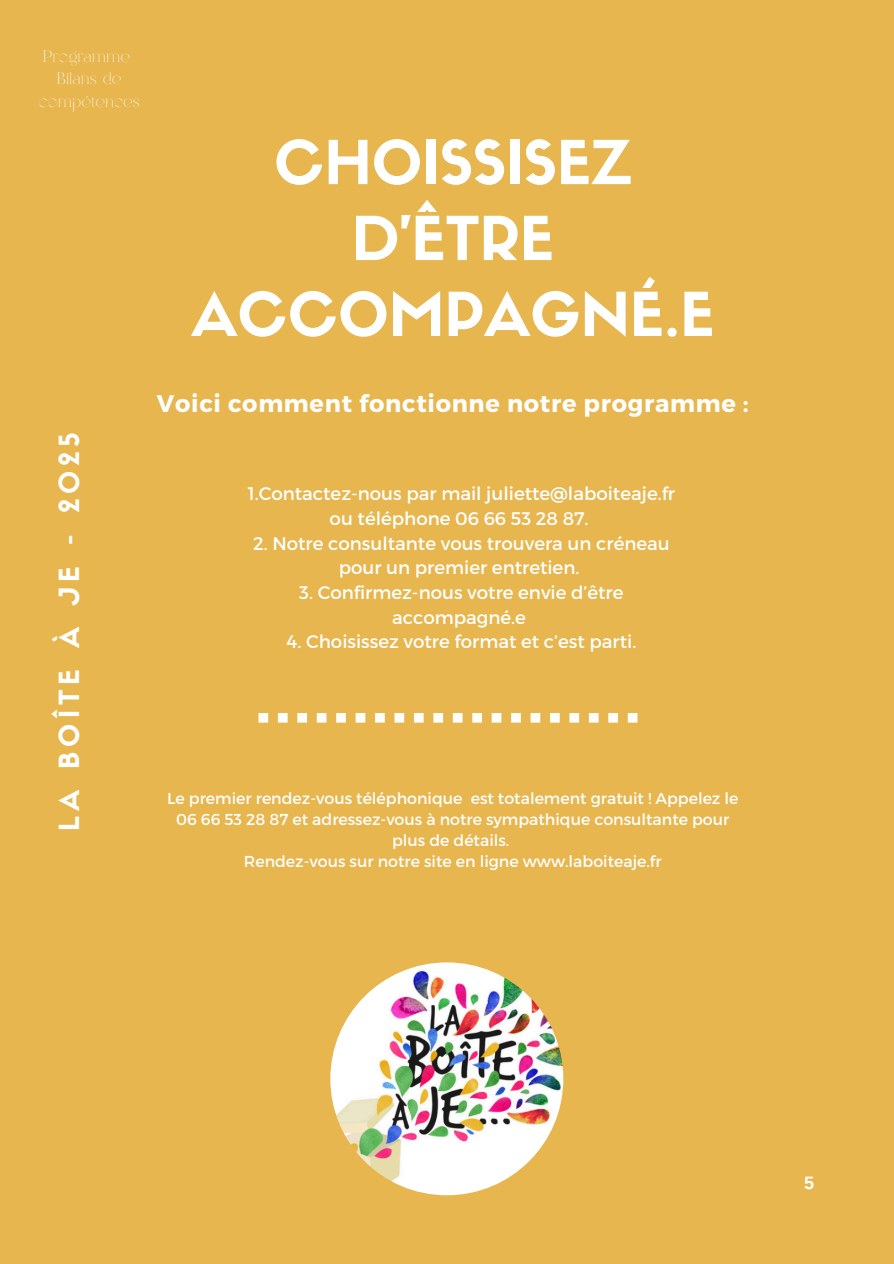
<style>
.page{position:relative;width:894px;height:1264px;background:#fff}
.page>*{position:absolute;margin:0;border:0;box-sizing:border-box;transform-origin:0 0}
.t1{font:59.4px/75.9px "Sifonn Basic";color:#fff;text-align:center}
.t2{font:27.3px "Sifonn Basic";letter-spacing:.18em;color:#fff}
.t3{font:700 24px "Montserrat";letter-spacing:.03em;color:#fff}
.t4{font:18.15px/24.6px "Montserrat";color:#fff;text-align:center}
.t5{font:700 18px "Arimo";color:#fff}
.t6{font:16.5px/22.5px "Sirenik";color:#fff;text-align:center}
.t7{font:15.75px/20.9px "Montserrat";color:#fff;text-align:center}
</style>
<div class="page">
<div style="left:0;top:0;width:893px;height:1263px;background:#e7b64e"></div>
<svg style="left:258px;top:713px;width:379px;height:9px"></svg>
<img style="left:330px;top:962px;width:233px;height:233px;border-radius:50%">
<p class="t6" style="left:39px;top:46px;width:103px">Programme<br>Bilans de compétences</p>
<h5 class="t1" style="left:191px;top:131px;width:524px">CHOISSISEZ<br>D’ÊTRE<br>ACCOMPAGNÉ.E</h5>
<p class="t2" style="left:59px;top:830px;width:400px;rotate:-90deg">LA BOÎTE À JE - 2025</p>
<h2 class="t3" style="left:157px;top:388px;width:593px">Voici comment fonctionne notre programme :</h2>
<h1 class="t4" style="left:247px;top:480px;width:429px">1.Contactez-nous par mail juliette@laboiteaje.fr ou téléphone 06 66 53 28 87.</h1>
<h1 class="t4" style="left:253px;top:530px;width:418px">2. Notre consultante vous trouvera un créneau pour un premier entretien.</h1>
<h1 class="t4" style="left:299px;top:579px;width:326px">3. Confirmez-nous votre envie d’être accompagné.e</h1>
<h1 class="t4" style="left:286px;top:628px;width:351px">4. Choisissez votre format et c’est parti.</h1>
<h3 class="t7" style="left:167px;top:787px;width:572px">Le premier rendez-vous téléphonique est totalement gratuit ! Appelez le<br>06 66 53 28 87 et adressez-vous à notre sympathique consultante pour plus de détails.</h3>
<h5 class="t7" style="left:244px;top:850px;width:419px">Rendez-vous sur notre site en ligne www.laboiteaje.fr</h5>
<p class="t5" style="left:804px;top:1172px;width:12px">5</p>
</div>
